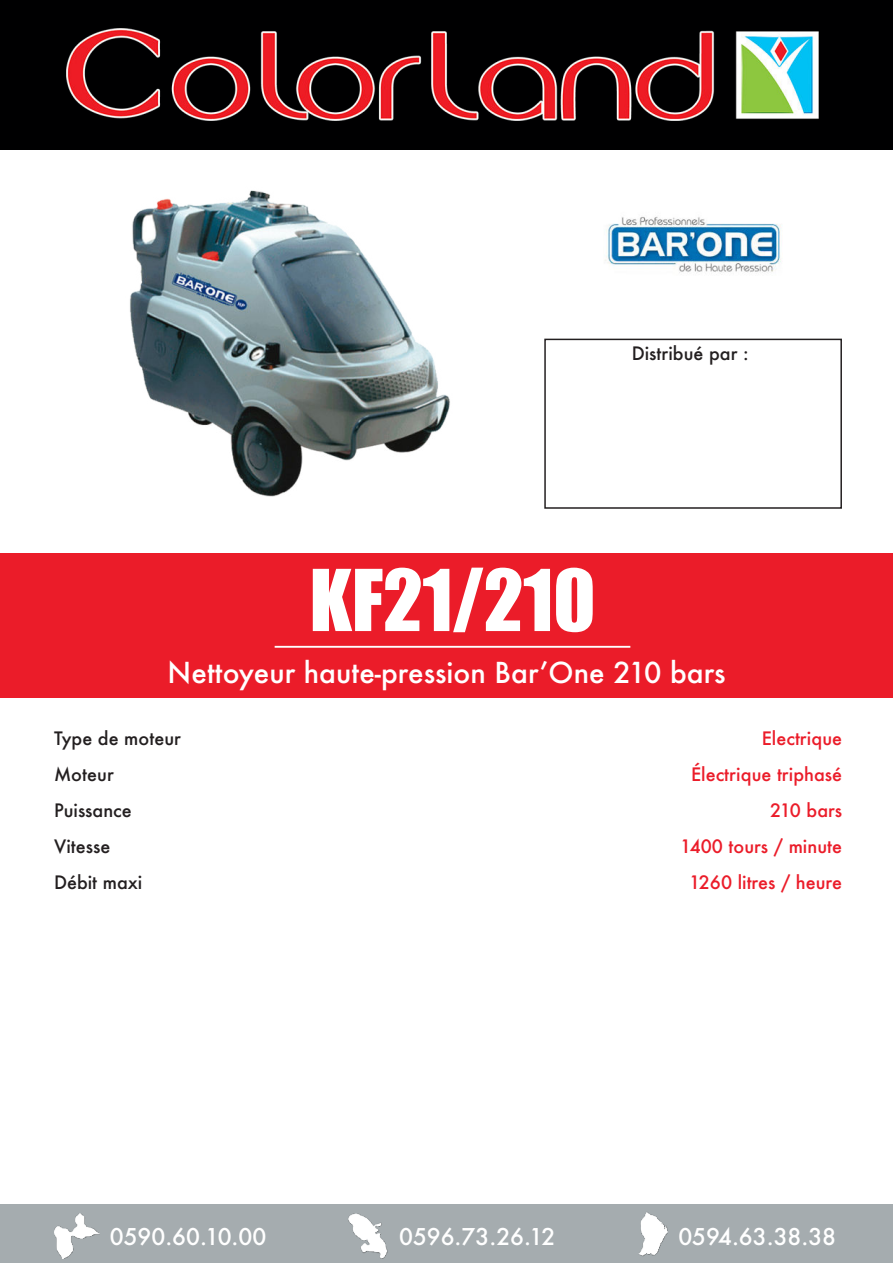
<style>
.page{position:relative;width:893px;height:1263px;background:#fff}
.page>*{position:absolute;margin:0;border:0;box-sizing:border-box;transform-origin:0 0}
.t1{font:78.75px "Impact";color:#fff}
.t2{font:500 28.05px "Futura";color:#fff}
.t3{font:500 22.5px "Futura";color:#fff}
.t4{font:500 18px/36px "Futura";color:#eb1c29;text-align:right}
.t5{font:500 18px/36px "Futura";color:#231f20}
</style>
<div class="page">
<img style="left:130px;top:190px;width:320px;height:307px">
<img style="left:605px;top:216px;width:176px;height:57px">
<div style="left:0;top:0;width:893px;height:150px;background:#000001"></div>
<img style="left:66px;top:29px;width:753px;height:92px">
<div style="left:0;top:553px;width:892px;height:145px;background:#eb1c29"></div>
<hr style="left:275px;top:646px;width:355px;height:2px;background:#fff">
<div style="left:0;top:1204px;width:893px;height:59px;background:#a5acaf"></div>
<img style="left:348px;top:1213px;width:40px;height:45px">
<img style="left:54px;top:1213px;width:45px;height:45px">
<img style="left:638px;top:1212px;width:30px;height:44px">
<div style="left:544px;top:339px;width:298px;height:170px;border:2px solid #231f20"></div>
<p class="t5" style="left:632px;top:336px;width:118px">Distribué par :</p>
<h1 class="t1" style="left:310px;top:558px;width:287px">KF21/210</h1>
<h2 class="t2" style="left:167px;top:653px;width:560px">Nettoyeur haute-pression Bar’One 210 bars</h2>
<p class="t5" style="left:54px;top:720px;width:129px">Type de moteur<br>Moteur<br>Puissance<br>Vitesse<br>Débit maxi</p>
<p class="t4" style="left:680px;top:720px;width:164px">Electrique<br>Électrique triphasé<br>210 bars<br>1400 tours / minute<br>1260 litres / heure</p>
<p class="t3" style="left:110px;top:1222px;width:158px">0590.60.10.00</p>
<p class="t3" style="left:399px;top:1222px;width:158px">0596.73.26.12</p>
<p class="t3" style="left:678px;top:1222px;width:159px">0594.63.38.38</p>
</div>
